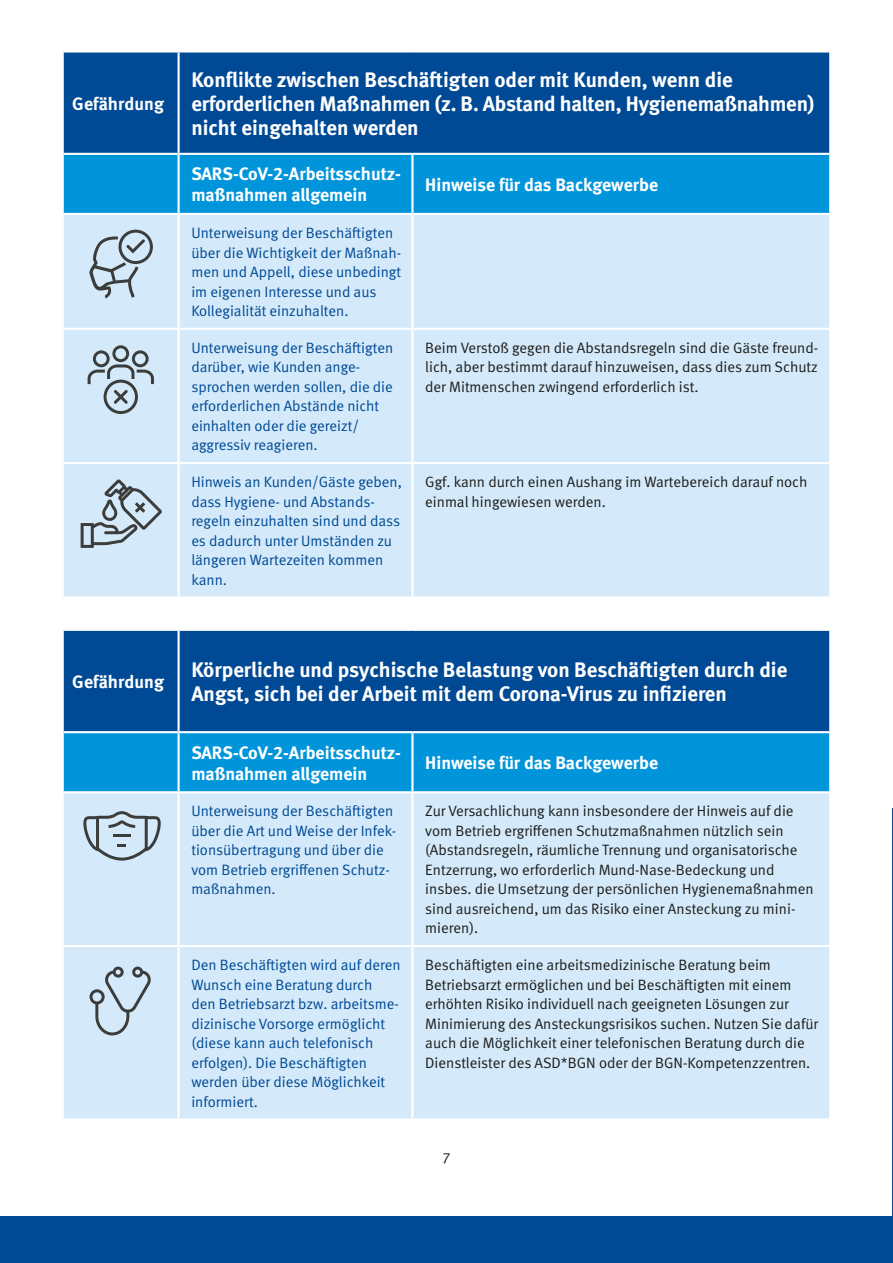
<style>
.page{position:relative;width:893px;height:1263px;background:#fff}
.page>*{position:absolute;margin:0;border:0;box-sizing:border-box;transform-origin:0 0}
.Tabelle_fett_weiß{font:700 21px/24px "DGUV Meta";letter-spacing:-.005em;color:#fff}
.Tabelle_regular{font:700 18px/21px "DGUV Meta";color:#fff}
.Tabelle_fett_weiß-2{font:700 18px "DGUV Meta";letter-spacing:.01em;color:#fff}
.Tabelle_regular-2{font:15px/19.5px "DGUV Meta";color:#1d1d1b}
.Tabelle_regular-3{font:15px/19.5px "DGUV Meta";color:#004994}
</style>
<div class="page">
<div style="left:0;top:1216px;width:893px;height:47px;background:#004994"></div>
<hr style="left:892px;top:808px;width:1px;height:455px;background:#004994">
<div style="left:64px;top:631px;width:765px;height:100px;background:#004994"></div>
<div style="left:64px;top:733px;width:765px;height:58px;background:#0095db"></div>
<div style="left:64px;top:793px;width:765px;height:325px;background:#d4eafa"></div>
<hr style="left:178px;top:631px;width:2px;height:100px;background:#fff">
<hr style="left:178px;top:733px;width:2px;height:58px;background:#fff">
<hr style="left:411px;top:733px;width:3px;height:58px;background:#fff">
<hr style="left:178px;top:793px;width:2px;height:152px;background:#fff">
<hr style="left:411px;top:793px;width:3px;height:152px;background:#fff">
<hr style="left:64px;top:945px;width:115px;height:2px;background:#fff">
<hr style="left:179px;top:945px;width:233px;height:2px;background:#fff">
<hr style="left:178px;top:947px;width:2px;height:171px;background:#fff">
<hr style="left:412px;top:945px;width:417px;height:2px;background:#fff">
<hr style="left:411px;top:947px;width:3px;height:171px;background:#fff">
<svg style="left:90px;top:967px;width:61px;height:68px;background:#b8cad7"></svg>
<svg style="left:83px;top:811px;width:78px;height:49px;background:#afbfcb"></svg>
<div style="left:64px;top:53px;width:765px;height:100px;background:#004994"></div>
<div style="left:64px;top:155px;width:765px;height:58px;background:#0095db"></div>
<div style="left:64px;top:215px;width:765px;height:381px;background:#d4eafa"></div>
<hr style="left:178px;top:53px;width:2px;height:100px;background:#fff">
<hr style="left:178px;top:155px;width:2px;height:58px;background:#fff">
<hr style="left:411px;top:155px;width:3px;height:58px;background:#fff">
<hr style="left:178px;top:215px;width:2px;height:113px;background:#fff">
<hr style="left:411px;top:215px;width:3px;height:113px;background:#fff">
<hr style="left:64px;top:328px;width:115px;height:2px;background:#fff">
<hr style="left:179px;top:328px;width:233px;height:2px;background:#fff">
<hr style="left:178px;top:330px;width:2px;height:132px;background:#fff">
<hr style="left:412px;top:328px;width:417px;height:2px;background:#fff">
<hr style="left:411px;top:330px;width:3px;height:132px;background:#fff">
<hr style="left:64px;top:462px;width:115px;height:2px;background:#fff">
<hr style="left:179px;top:462px;width:233px;height:2px;background:#fff">
<hr style="left:178px;top:464px;width:2px;height:132px;background:#fff">
<hr style="left:412px;top:462px;width:417px;height:2px;background:#fff">
<hr style="left:411px;top:464px;width:3px;height:132px;background:#fff">
<svg style="left:81px;top:479px;width:81px;height:69px;background:#b1c2ce"></svg>
<svg style="left:88px;top:345px;width:66px;height:69px;background:#b0c1cd"></svg>
<svg style="left:89px;top:230px;width:64px;height:68px;background:#b2c3d0"></svg>
<p class="Tabelle_fett_weiß-2" style="left:72px;top:93px;width:93px">Gefährdung</p>
<p class="Tabelle_fett_weiß" style="left:191px;top:68px;width:625px">Konflikte zwischen Beschäftigten oder mit Kunden, wenn die erforderlichen Maßnahmen (z. B. Abstand halten, Hygienemaßnahmen) nicht eingehalten werden</p>
<p class="Tabelle_regular" style="left:191px;top:164px;width:211px">SARS-CoV-2-Arbeitsschutz&shy;maßnahmen allgemein</p>
<p class="Tabelle_regular" style="left:425px;top:174px;width:234px">Hinweise für das Backgewerbe</p>
<p class="Tabelle_regular-3" style="left:191px;top:223px;width:211px">Unterweisung der Beschäftigten über die Wichtigkeit der Maßnah&shy;men und Appell, diese unbedingt im eigenen Interesse und aus<br>Kollegialität einzuhalten.</p>
<p class="Tabelle_regular-3" style="left:191px;top:338px;width:203px">Unterweisung der Beschäftigten darüber, wie Kunden ange&shy;sprochen werden sollen, die die erforderlichen Abstände nicht einhalten oder die gereizt/ aggressiv reagieren.</p>
<p class="Tabelle_regular-2" style="left:425px;top:338px;width:394px;text-align:justify">Beim Verstoß gegen die Abstandsregeln sind die Gäste freund&shy;lich, aber bestimmt darauf hinzuweisen, dass dies zum Schutz der Mitmenschen zwingend erforderlich ist.</p>
<p class="Tabelle_regular-3" style="left:191px;top:473px;width:212px">Hinweis an Kunden/Gäste geben, dass Hygiene- und Abstands&shy;regeln einzuhalten sind und dass es dadurch unter Umständen zu längeren Wartezeiten kommen kann.</p>
<p class="Tabelle_regular-2" style="left:425px;top:473px;width:384px">Ggf. kann durch einen Aushang im Wartebereich darauf noch einmal hingewiesen werden.</p>
<p class="Tabelle_fett_weiß-2" style="left:72px;top:671px;width:93px">Gefährdung</p>
<p class="Tabelle_fett_weiß" style="left:191px;top:658px;width:597px">Körperliche und psychische Belastung von Beschäftigten durch die<br>Angst, sich bei der Arbeit mit dem Corona-Virus zu infizieren</p>
<p class="Tabelle_regular" style="left:191px;top:742px;width:211px">SARS-CoV-2-Arbeitsschutz&shy;maßnahmen allgemein</p>
<p class="Tabelle_regular" style="left:425px;top:753px;width:234px">Hinweise für das Backgewerbe</p>
<p class="Tabelle_regular-3" style="left:191px;top:802px;width:206px">Unterweisung der Beschäftigten über die Art und Weise der Infek&shy;tionsübertragung und über die vom Betrieb ergriffenen Schutz&shy;maßnahmen.</p>
<p class="Tabelle_regular-2" style="left:425px;top:802px;width:390px">Zur Versachlichung kann insbesondere der Hinweis auf die vom Betrieb ergriffenen Schutzmaßnahmen nützlich sein (Abstandsregeln, räumliche Trennung und organisatorische Entzerrung, wo erforderlich Mund-Nase-Bedeckung und insbes. die Umsetzung der persönlichen Hygienemaßnahmen sind ausreichend, um das Risiko einer Ansteckung zu mini&shy;mieren).</p>
<p class="Tabelle_regular-3" style="left:191px;top:955px;width:211px">Den Beschäftigten wird auf deren<br>Wunsch eine Beratung durch<br>den Betriebsarzt bzw. arbeitsme&shy;dizinische Vorsorge ermöglicht (diese kann auch telefonisch erfolgen). Die Beschäftigten werden über diese Möglichkeit informiert.</p>
<p class="Tabelle_regular-2" style="left:425px;top:955px;width:394px">Beschäftigten eine arbeitsmedizinische Beratung beim Betriebsarzt ermöglichen und bei Beschäftigten mit einem erhöhten Risiko individuell nach geeigneten Lösungen zur Minimierung des Ansteckungsrisikos suchen. Nutzen Sie dafür auch die Möglichkeit einer telefonischen Beratung durch die Dienstleister des ASD*BGN oder der BGN-Kompetenzzentren.</p>
<p class="Tabelle_regular-2" style="left:443px;top:1149px;width:9px">7</p>
</div>
